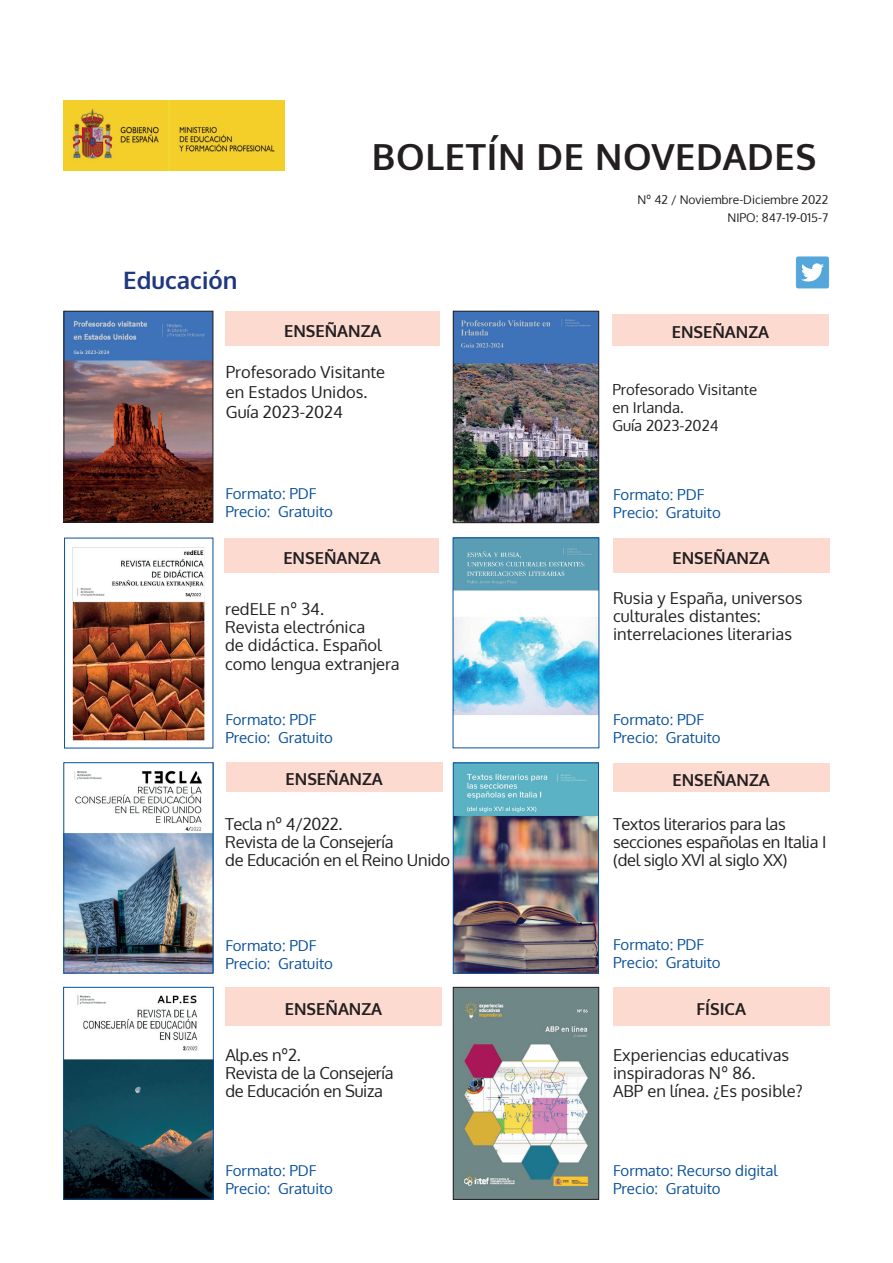
<style>
.page{position:relative;width:893px;height:1263px;background:#fff}
.page>*{position:absolute;margin:0;border:0;box-sizing:border-box;transform-origin:0 0}
.t1{font:700 36px "Oxygen";letter-spacing:.02em;color:#231f20}
.t2{font:700 24px "Oxygen";color:#203781}
.t3{font:16.5px/18px "Oxygen";color:#231f20}
.t4{font:16.5px/18px "Oxygen";letter-spacing:-.02em;color:#231f20}
.t5{font:700 16.5px "Oxygen";color:#231f20}
.t6{font:15px/18px "Oxygen";color:#09509b}
.t7{font:15px/18px "Oxygen";color:#231f20}
.t8{font:12px/18px "Oxygen";color:#231f20;text-align:right}
</style>
<div class="page">
<img style="left:795px;top:256px;width:34px;height:33px">
<div style="left:612px;top:314px;width:216px;height:31px;background:#fcdad0"></div>
<img style="left:64px;top:101px;width:221px;height:69px">
<img style="left:66px;top:313px;width:145px;height:207px">
<div style="left:64px;top:311px;width:149px;height:211px;border:1px solid #231f20"></div>
<div style="left:225px;top:311px;width:215px;height:34px;background:#fcdad0"></div>
<img style="left:455px;top:313px;width:142px;height:208px">
<div style="left:453px;top:311px;width:146px;height:212px;border:1px solid #231f20"></div>
<img style="left:72px;top:547px;width:133px;height:194px">
<div style="left:225px;top:538px;width:214px;height:35px;background:#fcdad0"></div>
<img style="left:455px;top:540px;width:142px;height:176px">
<div style="left:453px;top:538px;width:146px;height:210px;border:1px solid #09509b"></div>
<div style="left:613px;top:538px;width:216px;height:35px;background:#fcdad0"></div>
<div style="left:226px;top:762px;width:216px;height:30px;background:#fcdad0"></div>
<img style="left:66px;top:770px;width:145px;height:201px">
<div style="left:64px;top:762px;width:149px;height:211px;border:1px solid #09509b"></div>
<img style="left:455px;top:765px;width:142px;height:206px">
<div style="left:453px;top:763px;width:146px;height:210px;border:1px solid #09509b"></div>
<div style="left:613px;top:763px;width:216px;height:29px;background:#fcdad0"></div>
<img style="left:65px;top:995px;width:146px;height:202px">
<div style="left:63px;top:987px;width:150px;height:212px;border:1px solid #09509b"></div>
<div style="left:225px;top:987px;width:216px;height:39px;background:#fcdad0"></div>
<div style="left:613px;top:987px;width:216px;height:39px;background:#fcdad0"></div>
<img style="left:455px;top:989px;width:142px;height:208px">
<div style="left:453px;top:987px;width:146px;height:212px;border:1px solid #231f20"></div>
<h1 class="t1" style="left:372px;top:134px;width:446px">BOLETÍN DE NOVEDADES</h1>
<h2 class="t2" style="left:123px;top:266px;width:116px">Educación</h2>
<p class="t5" style="left:284px;top:320px;width:99px">ENSEÑANZA</p>
<p class="t3" style="left:226px;top:363px;width:161px;line-height:19.8px">Profesorado Visitante en Estados Unidos.<br>Guía 2023-2024</p>
<p class="t8" style="left:637px;top:191px;width:193px">Nº 42 / Noviembre-Diciembre 2022<br>NIPO: 847-19-015-7</p>
<p class="t5" style="left:672px;top:322px;width:99px">ENSEÑANZA</p>
<p class="t7" style="left:612px;top:380px;width:146px">Profesorado Visitante en Irlanda.<br>Guía 2023-2024</p>
<p class="t6" style="left:225px;top:485px;width:109px">Formato: PDF<br>Precio: Gratuito</p>
<p class="t6" style="left:613px;top:485px;width:109px">Formato: PDF<br>Precio: Gratuito</p>
<p class="t5" style="left:283px;top:548px;width:99px">ENSEÑANZA</p>
<p class="t3" style="left:225px;top:601px;width:176px">redELE nº 34.<br>Revista electrónica<br>de didáctica. Español como lengua extranjera</p>
<p class="t5" style="left:672px;top:548px;width:99px">ENSEÑANZA</p>
<p class="t3" style="left:613px;top:589px;width:191px">Rusia y España, universos culturales distantes: interrelaciones literarias</p>
<p class="t6" style="left:225px;top:711px;width:109px">Formato: PDF<br>Precio: Gratuito</p>
<p class="t6" style="left:613px;top:711px;width:109px">Formato: PDF<br>Precio: Gratuito</p>
<p class="t5" style="left:286px;top:769px;width:99px">ENSEÑANZA</p>
<p class="t4" style="left:225px;top:815px;width:226px">Tecla nº 4/2022.<br>Revista de la Consejería<br>de Educación en el Reino Unido</p>
<p class="t5" style="left:672px;top:770px;width:99px">ENSEÑANZA</p>
<p class="t4" style="left:613px;top:815px;width:215px">Textos literarios para las secciones españolas en Italia I (del siglo XVI al siglo XX)</p>
<p class="t6" style="left:225px;top:936px;width:109px">Formato: PDF<br>Precio: Gratuito</p>
<p class="t6" style="left:613px;top:936px;width:109px">Formato: PDF<br>Precio: Gratuito</p>
<p class="t5" style="left:285px;top:999px;width:99px">ENSEÑANZA</p>
<p class="t4" style="left:225px;top:1046px;width:170px">Alp.es nº2.<br>Revista de la Consejería de Educación en Suiza</p>
<p class="t6" style="left:225px;top:1162px;width:109px">Formato: PDF<br>Precio: Gratuito</p>
<p class="t5" style="left:696px;top:999px;width:51px">FÍSICA</p>
<p class="t3" style="left:613px;top:1046px;width:191px">Experiencias educativas inspiradoras Nº 86.<br>ABP en línea. ¿Es posible?</p>
<p class="t6" style="left:613px;top:1162px;width:166px">Formato: Recurso digital<br>Precio: Gratuito</p>
</div>
